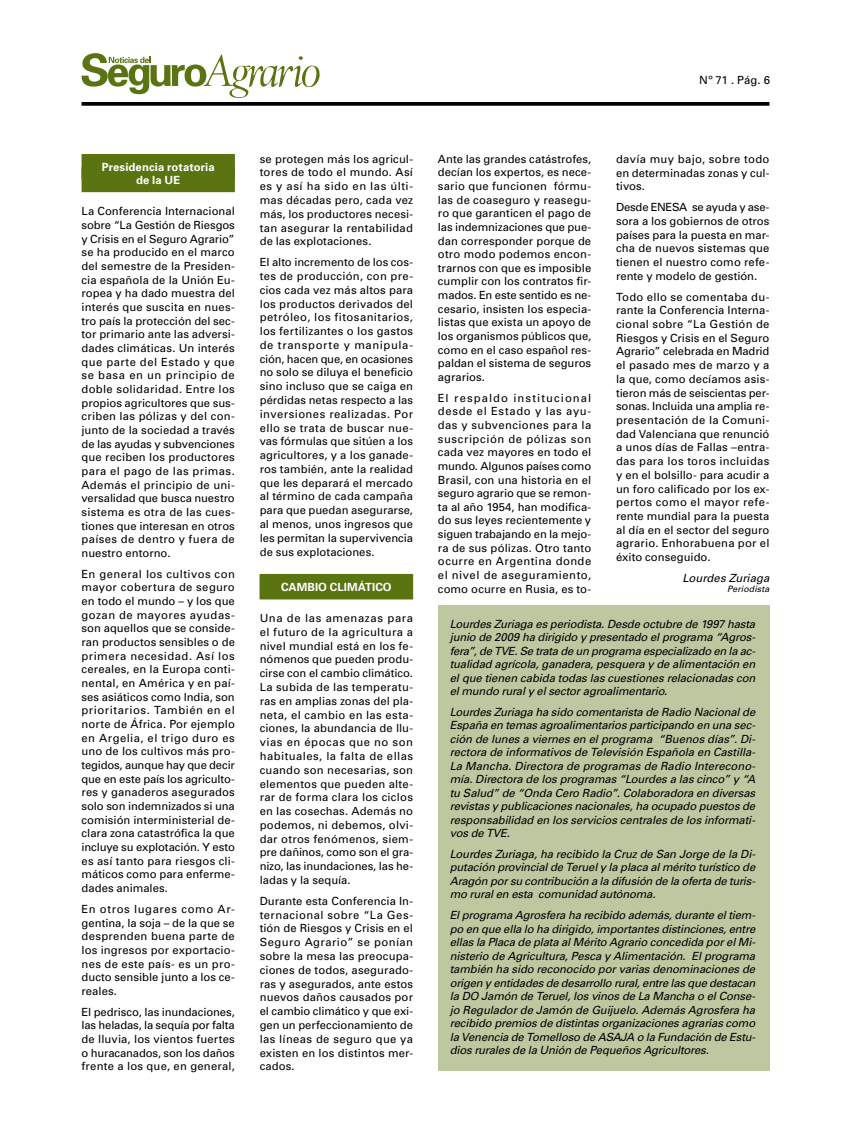
<style>
.page{position:relative;width:851px;height:1134px;background:#fff}
.page>*{position:absolute;margin:0;border:0;box-sizing:border-box;transform-origin:0 0}
.t1{font:11.25px/13.6px "Univers";letter-spacing:.005em;color:#000;text-align:justify}
.t2{font:italic 11.25px/13.5px "Univers";letter-spacing:-.015em;color:#000;text-align:justify}
.t3{font:700 11.25px/13.6px "Univers";letter-spacing:.005em;color:#fff;text-align:center}
.t4{font:italic 11.25px "Univers";letter-spacing:.005em;color:#000}
.t5{font:italic 8.75px "Univers";letter-spacing:.02em;color:#000}
</style>
<div class="page">
<svg style="left:81px;top:102px;width:688px;height:4px;background:#111"></svg>
<svg style="left:81px;top:53px;width:239px;height:45px"></svg>
<div style="left:81px;top:154px;width:154px;height:25px;background:#5a7411"></div>
<div style="left:81px;top:167px;width:154px;height:25px;background:#5a7411"></div>
<div style="left:260px;top:574px;width:153px;height:25px;background:#5a7411"></div>
<div style="left:438px;top:605px;width:331px;height:465px;background:#bdc7a0"></div>
<p class="t1" style="left:699px;top:73px;width:72px">Nº 71 . Pág. 6</p>
<p class="t3" style="left:102px;top:160px;width:114px">Presidencia rotatoria de la UE</p>
<p class="t1" style="left:81px;top:205px;width:155px">La Conferencia Internacional sobre “La Gestión de Riesgos y Crisis en el Seguro Agrario” se ha producido en el marco del semestre de la Presiden&shy;cia española de la Unión Eu&shy;ropea y ha dado muestra del interés que suscita en nues&shy;tro país la protección del sec&shy;tor primario ante las adversi&shy;dades climáticas. Un interés que parte del Estado y que se basa en un principio de doble solidaridad. Entre los propios agricultores que sus&shy;criben las pólizas y del con&shy;junto de la sociedad a través de las ayudas y subvenciones que reciben los productores para el pago de las primas.<br>Además el principio de uni&shy;versalidad que busca nuestro sistema es otra de las cues&shy;tiones que interesan en otros países de dentro y fuera de nuestro entorno.</p>
<p class="t1" style="left:81px;top:567px;width:155px">En general los cultivos con mayor cobertura de seguro en todo el mundo – y los que gozan de mayores ayudas&shy;son aquellos que se conside&shy;ran productos sensibles o de primera necesidad. Así los cereales, en la Europa conti&shy;nental, en América y en paí&shy;ses asiáticos como India, son prioritarios. También en el norte de África. Por ejemplo en Argelia, el trigo duro es uno de los cultivos más pro&shy;tegidos, aunque hay que decir que en este país los agriculto&shy;res y ganaderos asegurados solo son indemnizados si una comisión interministerial de&shy;clara zona catastrófica la que incluye su explotación. Y esto es así tanto para riesgos cli&shy;máticos como para enferme&shy;dades animales.</p>
<p class="t1" style="left:81px;top:902px;width:155px">En otros lugares como Ar&shy;gentina, la soja – de la que se desprenden buena parte de los ingresos por exportacio&shy;nes de este país- es un pro&shy;ducto sensible junto a los ce&shy;reales.</p>
<p class="t1" style="left:81px;top:1005px;width:155px">El pedrisco, las inundaciones, las heladas, la sequía por falta de lluvia, los vientos fuertes o huracanados, son los daños frente a los que, en general,</p>
<p class="t1" style="left:260px;top:152px;width:155px">se protegen más los agricul&shy;tores de todo el mundo. Así es y así ha sido en las últi&shy;mas décadas pero, cada vez más, los productores necesi&shy;tan asegurar la rentabilidad de las explotaciones.</p>
<p class="t1" style="left:260px;top:255px;width:155px">El alto incremento de los cos&shy;tes de producción, con pre&shy;cios cada vez más altos para los productos derivados del petróleo, los fitosanitarios, los fertilizantes o los gastos de transporte y manipula&shy;ción, hacen que, en ocasiones no solo se diluya el beneficio sino incluso que se caiga en pérdidas netas respecto a las inversiones realizadas. Por ello se trata de buscar nue&shy;vas fórmulas que sitúen a los agricultores, y a los ganade&shy;ros también, ante la realidad que les deparará el mercado al término de cada campaña para que puedan asegurarse, al menos, unos ingresos que les permitan la supervivencia de sus explotaciones.</p>
<p class="t3" style="left:281px;top:580px;width:112px">CAMBIO CLIMÁTICO</p>
<p class="t1" style="left:260px;top:611px;width:155px">Una de las amenazas para el futuro de la agricultura a nivel mundial está en los fe&shy;nómenos que pueden produ&shy;cirse con el cambio climático.<br>La subida de las temperatu&shy;ras en amplias zonas del pla&shy;neta, el cambio en las esta&shy;ciones, la abundancia de llu&shy;vias en épocas que no son habituales, la falta de ellas cuando son necesarias, son elementos que pueden alte&shy;rar de forma clara los ciclos en las cosechas. Además no podemos, ni debemos, olvi&shy;dar otros fenómenos, siem&shy;pre dañinos, como son el gra&shy;nizo, las inundaciones, las he&shy;ladas y la sequía.</p>
<p class="t1" style="left:260px;top:894px;width:155px">Durante esta Conferencia In&shy;ternacional sobre “La Ges&shy;tión de Riesgos y Crisis en el Seguro Agrario” se ponían sobre la mesa las preocupa&shy;ciones de todos, asegurado&shy;ras y asegurados, ante estos nuevos daños causados por el cambio climático y que exi&shy;gen un perfeccionamiento de las líneas de seguro que ya existen en los distintos mer&shy;cados.</p>
<p class="t1" style="left:438px;top:152px;width:155px">Ante las grandes catástrofes, decían los expertos, es nece&shy;sario que funcionen fórmu&shy;las de coaseguro y reasegu&shy;ro que garanticen el pago de las indemnizaciones que pue&shy;dan corresponder porque de otro modo podemos encon&shy;trarnos con que es imposible cumplir con los contratos fir&shy;mados. En este sentido es ne&shy;cesario, insisten los especia&shy;listas que exista un apoyo de los organismos públicos que, como en el caso español res&shy;paldan el sistema de seguros agrarios.</p>
<p class="t1" style="left:438px;top:391px;width:155px">El respaldo institucional desde el Estado y las ayu&shy;das y subvenciones para la suscripción de pólizas son cada vez mayores en todo el mundo. Algunos países como Brasil, con una historia en el seguro agrario que se remon&shy;ta al año 1954, han modifica&shy;do sus leyes recientemente y siguen trabajando en la mejo&shy;ra de sus pólizas. Otro tanto ocurre en Argentina donde el nivel de aseguramiento, como ocurre en Rusia, es to-</p>
<p class="t1" style="left:616px;top:152px;width:155px">davía muy bajo, sobre todo en determinadas zonas y cul&shy;tivos.</p>
<p class="t1" style="left:616px;top:200px;width:155px">Desde ENESA se ayuda y ase&shy;sora a los gobiernos de otros países para la puesta en mar&shy;cha de nuevos sistemas que tienen el nuestro como refe&shy;rente y modelo de gestión.</p>
<p class="t1" style="left:616px;top:290px;width:155px">Todo ello se comentaba du&shy;rante la Conferencia Interna&shy;cional sobre “La Gestión de Riesgos y Crisis en el Seguro Agrario” celebrada en Madrid el pasado mes de marzo y a la que, como decíamos asis&shy;tieron más de seiscientas per&shy;sonas. Incluida una amplia re&shy;presentación de la Comuni&shy;dad Valenciana que renunció a unos días de Fallas –entra&shy;das para los toros incluidas y en el bolsillo- para acudir a un foro calificado por los ex&shy;pertos como el mayor refe&shy;rente mundial para la puesta al día en el sector del seguro agrario. Enhorabuena por el éxito conseguido.</p>
<p class="t4" style="left:682px;top:571px;width:88px">Lourdes Zuriaga</p>
<p class="t5" style="left:727px;top:584px;width:44px">Periodista</p>
<p class="t2" style="left:449px;top:617px;width:307px">Lourdes Zuriaga es periodista. Desde octubre de 1997 hasta junio de 2009 ha dirigido y presentado el programa “Agros&shy;fera”, de TVE. Se trata de un programa especializado en la ac&shy;tualidad agrícola, ganadera, pesquera y de alimentación en el que tienen cabida todas las cuestiones relacionadas con el mundo rural y el sector agroalimentario.</p>
<p class="t2" style="left:449px;top:705px;width:307px">Lourdes Zuriaga ha sido comentarista de Radio Nacional de España en temas agroalimentarios participando en una sec&shy;ción de lunes a viernes en el programa “Buenos días”. Di&shy;rectora de informativos de Televisión Española en Castilla-La Mancha. Directora de programas de Radio Interecono&shy;mía. Directora de los programas “Lourdes a las cinco” y “A tu Salud” de “Onda Cero Radio”. Colaboradora en diversas revistas y publicaciones nacionales, ha ocupado puestos de responsabilidad en los servicios centrales de los informati&shy;vos de TVE.</p>
<p class="t2" style="left:449px;top:847px;width:307px">Lourdes Zuriaga, ha recibido la Cruz de San Jorge de la Di&shy;putación provincial de Teruel y la placa al mérito turístico de Aragón por su contribución a la difusión de la oferta de turis&shy;mo rural en esta comunidad autónoma.</p>
<p class="t2" style="left:449px;top:908px;width:307px">El programa Agrosfera ha recibido además, durante el tiem&shy;po en que ella lo ha dirigido, importantes distinciones, entre ellas la Placa de plata al Mérito Agrario concedida por el Mi&shy;nisterio de Agricultura, Pesca y Alimentación. El programa también ha sido reconocido por varias denominaciones de origen y entidades de desarrollo rural, entre las que destacan la DO Jamón de Teruel, los vinos de La Mancha o el Conse&shy;jo Regulador de Jamón de Guijuelo. Además Agrosfera ha recibido premios de distintas organizaciones agrarias como la Venencia de Tomelloso de ASAJA o la Fundación de Estu&shy;dios rurales de la Unión de Pequeños Agricultores.</p>
</div>
